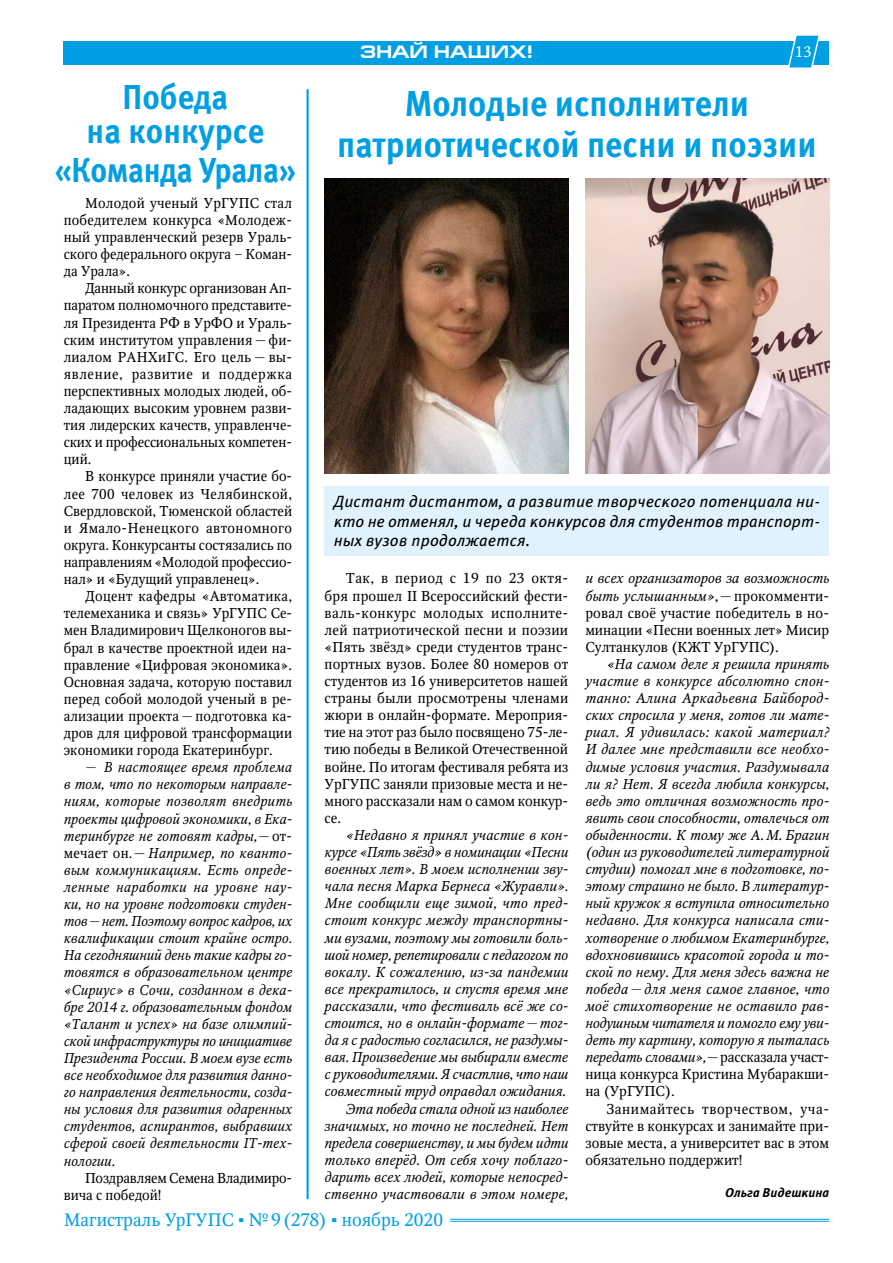
<style>
.page{position:relative;width:893px;height:1263px;background:#fff}
.page>*{position:absolute;margin:0;border:0;box-sizing:border-box;transform-origin:0 0}
.Заголовок_второго_ур{font:700 36px "Meta Pro";color:#009fe3;scale:.93 1}
.Заголовок_второго_ур-2{font:700 34.5px/39px "Meta Pro";letter-spacing:-.005em;color:#009fe3;text-align:center;scale:.93 1}
.t1{font:18px "Octava";color:#009fe3}
.рубрика{font:700 18px "Europe Ext";color:#fff}
.лид{font:italic 16.2px/19.5px "Meta Pro";color:#000;text-align:justify}
.t2{font:15px "Octava";color:#fff}
.осн{font:italic 14.25px/17.1px "Octava";color:#000;text-align:justify}
.осн-2{font:14.25px/17.1px "Octava";color:#000;text-align:justify}
.подпись_статья{font:italic 700 12.75px "Meta Pro";color:#000}
.s1{font-style:normal}
.s2{font-style:italic}
.s3{font-family:"Georgia"}
</style>
<div class="page">
<hr style="left:450px;top:1219px;width:379px;height:1px;background:#009fe3">
<hr style="left:450px;top:1221px;width:379px;height:1px;background:#009fe3">
<div style="left:64px;top:41px;width:765px;height:24px;background:#009fe3"></div>
<svg style="left:788px;top:35px;width:31px;height:33px"></svg>
<div style="left:325px;top:486px;width:504px;height:70px;background:#dff2fd"></div>
<img style="left:325px;top:179px;width:243px;height:294px">
<img style="left:585px;top:179px;width:244px;height:294px">
<hr style="left:306px;top:89px;width:3px;height:1110px;background:#009fe3">
<p class="Заголовок_второго_ур-2" style="left:123px;top:78px;width:115px">Победа</p>
<p class="Заголовок_второго_ур-2" style="left:55px;top:113px;width:261px">на конкурсе «Команда Урала»</p>
<p class="осн-2" style="left:64px;top:194px;width:230px;text-indent:21px">Молодой ученый УрГУПС стал победителем конкурса «Молодеж&shy;ный управленческий резерв Ураль&shy;ского федерального округа – Коман&shy;да Урала».</p>
<p class="осн-2" style="left:64px;top:280px;width:230px;text-indent:21px">Данный конкурс организован Ап&shy;паратом полномочного представите&shy;ля Президента РФ в УрФО и Ураль&shy;ским институтом управления— фи&shy;лиалом РАНХиГС. Его цель — вы&shy;явление, развитие и поддержка перспективных молодых людей, об&shy;ладающих высоким уровнем разви&shy;тия лидерских качеств, управленче&shy;ских и профессиональных компетен&shy;ций.</p>
<p class="осн-2" style="left:64px;top:468px;width:230px;text-indent:21px">В конкурсе приняли участие бо&shy;лее 700 человек из Челябинской, Свердловской, Тюменской областей и Ямало-Ненецкого автономного округа. Конкурсанты состязались по направлениям «Молодой профессио&shy;нал» и «Будущий управленец».</p>
<p class="осн-2" style="left:64px;top:588px;width:230px;text-indent:21px">Доцент кафедры «Автоматика, телемеханика и связь» УрГУПС Се&shy;мен Владимирович Щелконогов вы&shy;брал в качестве проектной идеи на&shy;правление «Цифровая экономика».<br>Основная задача, которую поставил перед собой молодой ученый в ре&shy;ализации проекта— подготовка ка&shy;дров для цифровой трансформации экономики города Екатеринбург.</p>
<p class="осн" style="left:64px;top:759px;width:230px;text-indent:21px">— В настоящее время проблема в том, что по некоторым направле&shy;ниям, которые позволят внедрить проекты цифровой экономики, в Ека&shy;теринбурге не готовят кадры,<span class="s1">— от&shy;мечает он.—</span> Например, по кванто&shy;вым коммуникациям. Есть опреде&shy;ленные наработки на уровне нау&shy;ки, но на уровне подготовки студен&shy;тов— нет. Поэтому вопрос кадров, их квалификации стоит крайне остро.<br>На сегодняшний день такие кадры го&shy;товятся в образовательном центре «Сириус» в Сочи, созданном в дека&shy;бре 2014 г. образовательным фондом «Талант и успех» на базе олимпий&shy;ской инфраструктуры по инициативе Президента России. В моем вузе есть все необходимое для развития данно&shy;го направления деятельности, созда&shy;ны условия для развития одаренных студентов, аспирантов, выбравших сферой своей деятельности IT-тех&shy;нологии.</p>
<p class="осн-2" style="left:64px;top:1169px;width:230px;text-indent:21px">Поздравляем Семена Владимиро&shy;вича с победой!</p>
<p class="рубрика" style="left:360px;top:42px;width:174px">ЗНАЙ НАШИХ!</p>
<p class="t2" style="left:795px;top:43px;width:18px">13</p>
<p class="Заголовок_второго_ур" style="left:405px;top:81px;width:372px">Молодые исполнители</p>
<p class="Заголовок_второго_ур" style="left:337px;top:122px;width:517px">патриотической песни и поэзии</p>
<p class="лид" style="left:334px;top:493px;width:488px">Дистант дистантом, а развитие творческого потенциала ни&shy;кто не отменял, и череда конкурсов для студентов транспорт&shy;ных вузов продолжается.</p>
<p class="осн-2" style="left:325px;top:570px;width:245px;text-indent:21px">Так, в период с 19 по 23 октя&shy;бря прошел II Всероссийский фести&shy;валь-конкурс молодых исполните&shy;лей патриотической песни и поэзии «Пять звёзд» среди студентов транс&shy;портных вузов. Более 80 номеров от студентов из 16 университетов нашей страны были просмотрены членами жюри в онлайн-формате. Мероприя&shy;тие на этот раз было посвящено 75-ле&shy;тию победы в Великой Отечественной войне. По итогам фестиваля ребята из</p>
<p class="осн-2" style="left:325px;top:775px;width:245px">УрГУПС заняли призовые места и не&shy;много рассказали нам о самом конкур&shy;се.</p>
<p class="осн" style="left:325px;top:826px;width:245px;text-indent:21px">«Недавно я принял участие в кон&shy;курсе «Пять звёзд» в номинации «Песни военных лет». В моем исполнении зву&shy;чала песня Марка Бернеса «Журавли».<br>Мне сообщили еще зимой, что пред&shy;стоит конкурс между транспортны&shy;ми вузами, поэтому мы готовили боль&shy;шой номер, репетировали с педагогом по вокалу. К сожалению, из-за пандемии все прекратилось, и спустя время мне рассказали, что фестиваль всё же со&shy;стоится, но в онлайн-формате— тог&shy;да я с радостью согласился, не раздумы&shy;вая. Произведение мы выбирали вместе с руководителями. Я счастлив, что наш совместный труд оправдал ожидания.</p>
<p class="осн" style="left:325px;top:1100px;width:245px;text-indent:21px">Эта победа стала одной из наиболее значимых, но точно не последней. Нет предела совершенству, и мы будем идти только вперёд. От себя хочу поблаго&shy;дарить всех людей, которые непосред&shy;ственно участвовали в этом номере,</p>
<p class="осн-2" style="left:585px;top:570px;width:245px"><span class="s2">и всех организаторов за возможность быть услышанным»</span>,— прокомменти&shy;ровал своё участие победитель в но&shy;минации «Песни военных лет» Мисир Султанкулов (КЖТ УрГУПС).</p>
<p class="осн" style="left:585px;top:655px;width:245px;text-indent:21px">«На самом деле я решила принять участие в конкурсе абсолютно спон&shy;танно: Алина Аркадьевна Байбород&shy;ских спросила у меня, готов ли мате&shy;риал. Я удивилась: какой материал?<br>И далее мне представили все необхо&shy;димые условия участия. Раздумывала ли я? Нет. Я всегда любила конкурсы, ведь это отличная возможность про&shy;явить свои способности, отвлечься от обыденности. К тому же А.М. Брагин (один из руководителей литературной студии) помогал мне в подготовке, по&shy;этому страшно не было. В литератур&shy;ный кружок я вступила относительно недавно. Для конкурса написала сти&shy;хотворение о любимом Екатеринбурге, вдохновившись красотой города и то&shy;ской по нему. Для меня здесь важна не победа — для меня самое главное, что моë стихотворение не оставило рав&shy;нодушным читателя и помогло ему уви&shy;деть ту картину, которую я пыталась передать словами»,<span class="s1">— рассказала участ&shy;ница конкурса Кристина Мубаракши&shy;на (УрГУПС).</span></p>
<p class="осн-2" style="left:585px;top:1100px;width:245px;text-indent:21px">Занимайтесь творчеством, уча&shy;ствуйте в конкурсах и занимайте при&shy;зовые места, а университет вас в этом обязательно поддержит!</p>
<p class="подпись_статья" style="left:725px;top:1185px;width:106px">Ольга Видешкина</p>
<p class="t1" style="left:64px;top:1208px;width:381px">Магистраль УрГУПС <span class="s3">▪</span> №9(278) <span class="s3">▪</span> ноябрь 2020</p>
</div>
